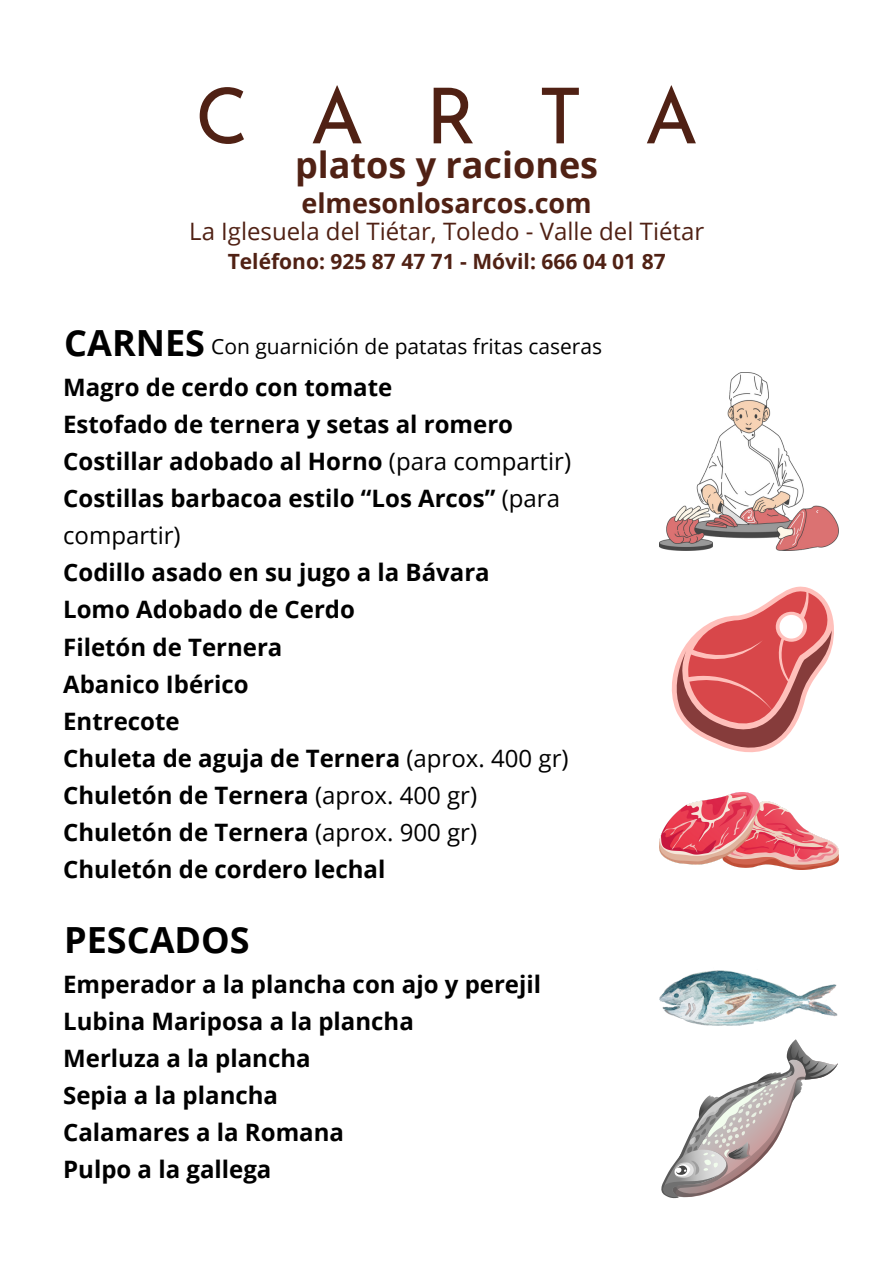
<style>
.page{position:relative;width:893px;height:1264px;background:#fff}
.page>*{position:absolute;margin:0;border:0;box-sizing:border-box;transform-origin:0 0}
.t1{font:76.95px "Josefin Sans";letter-spacing:.8em;color:#502114}
.t2{font:700 36px "Open Sans";color:#502114}
.t3{font:700 36px "Open Sans";color:#000}
.t4{font:700 27px "Open Sans";color:#502114}
.t5{font:700 24px/37.2px "Open Sans";color:#000}
.t6{font:24px "Open Sans";color:#502114}
.t7{font:21px "Open Sans";color:#000}
.t8{font:700 21px "Open Sans";color:#502114}
.s1{font-weight:400}
</style>
<div class="page">
<img style="left:659px;top:373px;width:179px;height:177px">
<svg style="left:671px;top:586px;width:163px;height:167px"></svg>
<div style="left:779px;top:615px;width:24px;height:23px;background:#fff;border-radius:50%"></div>
<img style="left:659px;top:792px;width:179px;height:77px">
<img style="left:659px;top:970px;width:179px;height:55px">
<svg style="left:661px;top:1039px;width:176px;height:159px"></svg>
<p class="t1" style="left:195px;top:86px;width:504px">CARTA</p>
<p class="t2" style="left:295px;top:139px;width:305px">platos y raciones</p>
<p class="t4" style="left:301px;top:184px;width:292px">elmesonlosarcos.com</p>
<p class="t6" style="left:189px;top:214px;width:516px">La Iglesuela del Tiétar, Toledo - Valle del Tiétar</p>
<h4 class="t8" style="left:228px;top:246px;width:439px">Teléfono: 925 87 47 71 - Móvil: 666 04 01 87</h4>
<p class="t3" style="left:64px;top:317px;width:142px">CARNES</p>
<p class="t7" style="left:211px;top:332px;width:392px">Con guarnición de patatas fritas caseras</p>
<h5 class="t5" style="left:63px;top:367px;width:509px">Magro de cerdo con tomate<br>Estofado de ternera y setas al romero<br>Costillar adobado al Horno <span class="s1">(para compartir)<br></span>Costillas barbacoa estilo “Los Arcos” <span class="s1">(para compartir)<br></span>Codillo asado en su jugo a la Bávara<br>Lomo Adobado de Cerdo<br>Filetón de Ternera<br>Abanico Ibérico<br>Entrecote<br>Chuleta de aguja de Ternera <span class="s1">(aprox. 400 gr)<br></span>Chuletón de Ternera <span class="s1">(aprox. 400 gr)<br></span>Chuletón de Ternera <span class="s1">(aprox. 900 gr)<br></span>Chuletón de cordero lechal</h5>
<h3 class="t3" style="left:64px;top:914px;width:187px">PESCADOS</h3>
<h2 class="t5" style="left:63px;top:964px;width:479px">Emperador a la plancha con ajo y perejil<br>Lubina Mariposa a la plancha<br>Merluza a la plancha<br>Sepia a la plancha<br>Calamares a la Romana<br>Pulpo a la gallega</h2>
</div>
